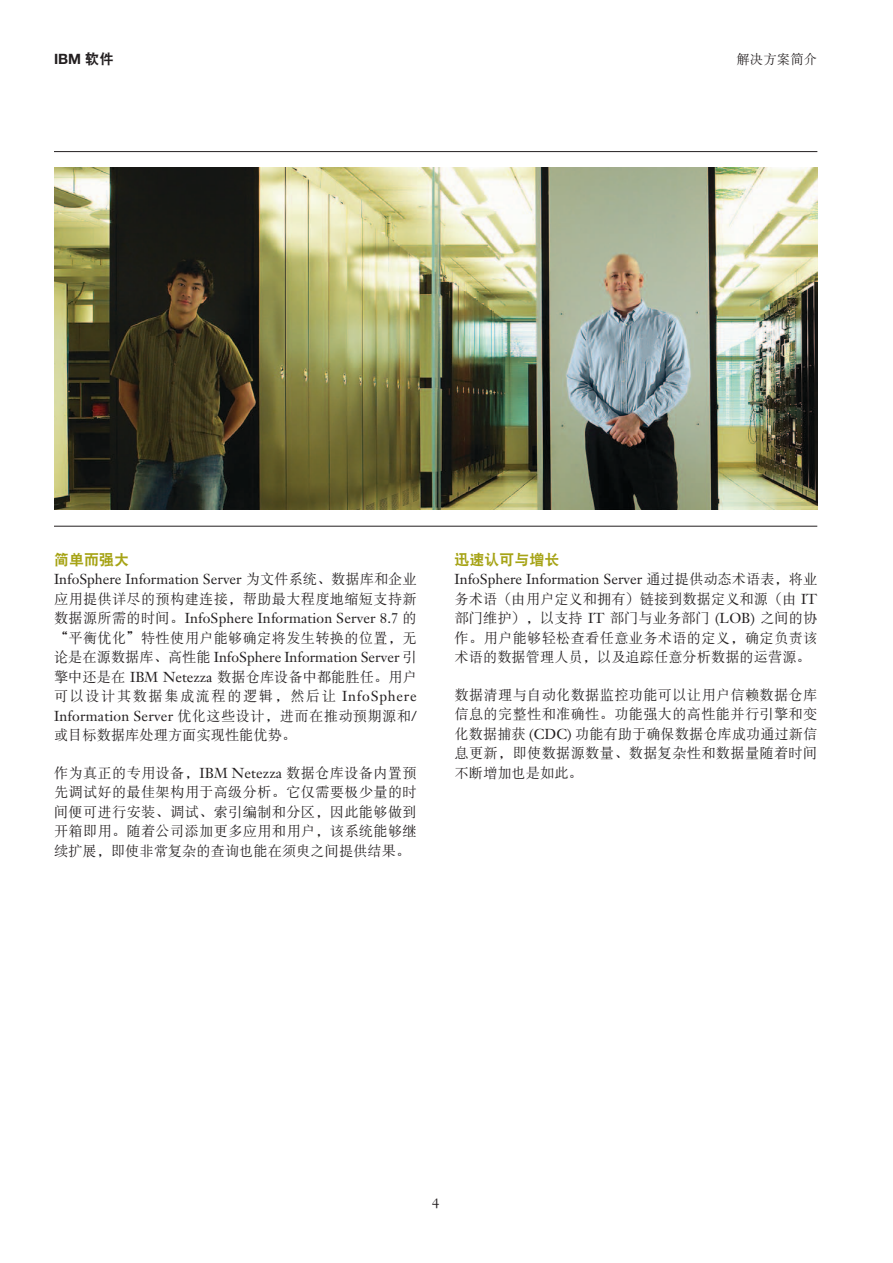
<style>
.page{position:relative;width:893px;height:1263px;background:#fff}
.page>*{position:absolute;margin:0;border:0;box-sizing:border-box;transform-origin:0 0}
.t1{font:15px "DF Hei W9";color:#a6a315}
.t2{font:14.25px/19.5px "DF Song W5";letter-spacing:.02em;color:#231f20;text-align:justify}
.t3{font:14.25px "Janson Text LT Std";color:#231f20}
.t4{font:14.25px/19.5px "DF Song W5";letter-spacing:.055em;color:#231f20}
.t5{font:14.25px "DF Song W5";color:#231f20}
.t6{font:700 14.25px "Helvetica Neue LT Pro";color:#231f20}
.t7{font:13.5px "DF Song W5";color:#231f20}
.t8{font:13.5px "Janson Text LT Std";color:#231f20}
.s1{font-family:"DF Hei W9";font-weight:400}
.s2{font-family:"DF Song W5"}
.s3{font-family:"Janson Text LT Std"}
</style>
<div class="page">
<img style="left:54px;top:168px;width:763px;height:342px">
<hr style="left:54px;top:151px;width:763px;height:1px;background:#231f20">
<hr style="left:54px;top:526px;width:763px;height:1px;background:#231f20">
<p class="t6" style="left:54px;top:50px;width:61px">IBM <span class="s1">软件</span></p>
<p class="t7" style="left:736px;top:52px;width:82px">解决方案简介</p>
<p class="t1" style="left:54px;top:552px;width:76px">简单而强大</p>
<p class="t3" style="left:54px;top:570px;width:364px">InfoSphere Information Server <span class="s2">为文件系统、数据库和企业</span></p>
<p class="t2" style="left:54px;top:589px;width:364px">应用提供详尽的预构建连接，帮助最大程度地缩短支持新</p>
<p class="t3" style="left:54px;top:609px;width:364px"><span class="s2">数据源所需的时间。</span>InfoSphere Information Server 8.7 <span class="s2">的</span></p>
<p class="t2" style="left:54px;top:628px;width:364px">“平衡优化”特性使用户能够确定将发生转换的位置，无</p>
<p class="t3" style="left:54px;top:648px;width:364px"><span class="s2">论是在源数据库、高性能</span> InfoSphere Information Server <span class="s2">引</span></p>
<p class="t4" style="left:54px;top:667px;width:364px">擎中还是在 <span class="s3">IBM Netezza</span> 数据仓库设备中都能胜任。用户可以设计其数据集成流程的逻辑，然后让 <span class="s3">InfoSphere</span></p>
<p class="t3" style="left:54px;top:707px;width:364px">Information Server <span class="s2">优化这些设计，进而在推动预期源和</span>/</p>
<p class="t5" style="left:54px;top:728px;width:244px">或目标数据库处理方面实现性能优势。</p>
<p class="t2" style="left:54px;top:763px;width:364px">作为真正的专用设备，<span class="s3">IBM Netezza</span> 数据仓库设备内置预先调试好的最佳架构用于高级分析。它仅需要极少量的时间便可进行安装、调试、索引编制和分区，因此能够做到开箱即用。随着公司添加更多应用和用户，该系统能够继续扩展，即使非常复杂的查询也能在须臾之间提供结果。</p>
<p class="t1" style="left:455px;top:552px;width:106px">迅速认可与增长</p>
<p class="t3" style="left:455px;top:570px;width:364px">InfoSphere Information Server <span class="s2">通过提供动态术语表，将业</span></p>
<p class="t2" style="left:455px;top:589px;width:364px">务术语（由用户定义和拥有）链接到数据定义和源（由 <span class="s3">IT</span>部门维护），以支持 <span class="s3">IT</span> 部门与业务部门 <span class="s3">(LOB)</span> 之间的协作。用户能够轻松查看任意业务术语的定义，确定负责该术语的数据管理人员，以及追踪任意分析数据的运营源。</p>
<p class="t2" style="left:455px;top:685px;width:364px">数据清理与自动化数据监控功能可以让用户信赖数据仓库信息的完整性和准确性。功能强大的高性能并行引擎和变化数据捕获 <span class="s3">(CDC)</span> 功能有助于确保数据仓库成功通过新信息更新，即使数据源数量、数据复杂性和数据量随着时间不断增加也是如此。</p>
<p class="t8" style="left:432px;top:1195px;width:9px">4</p>
</div>
